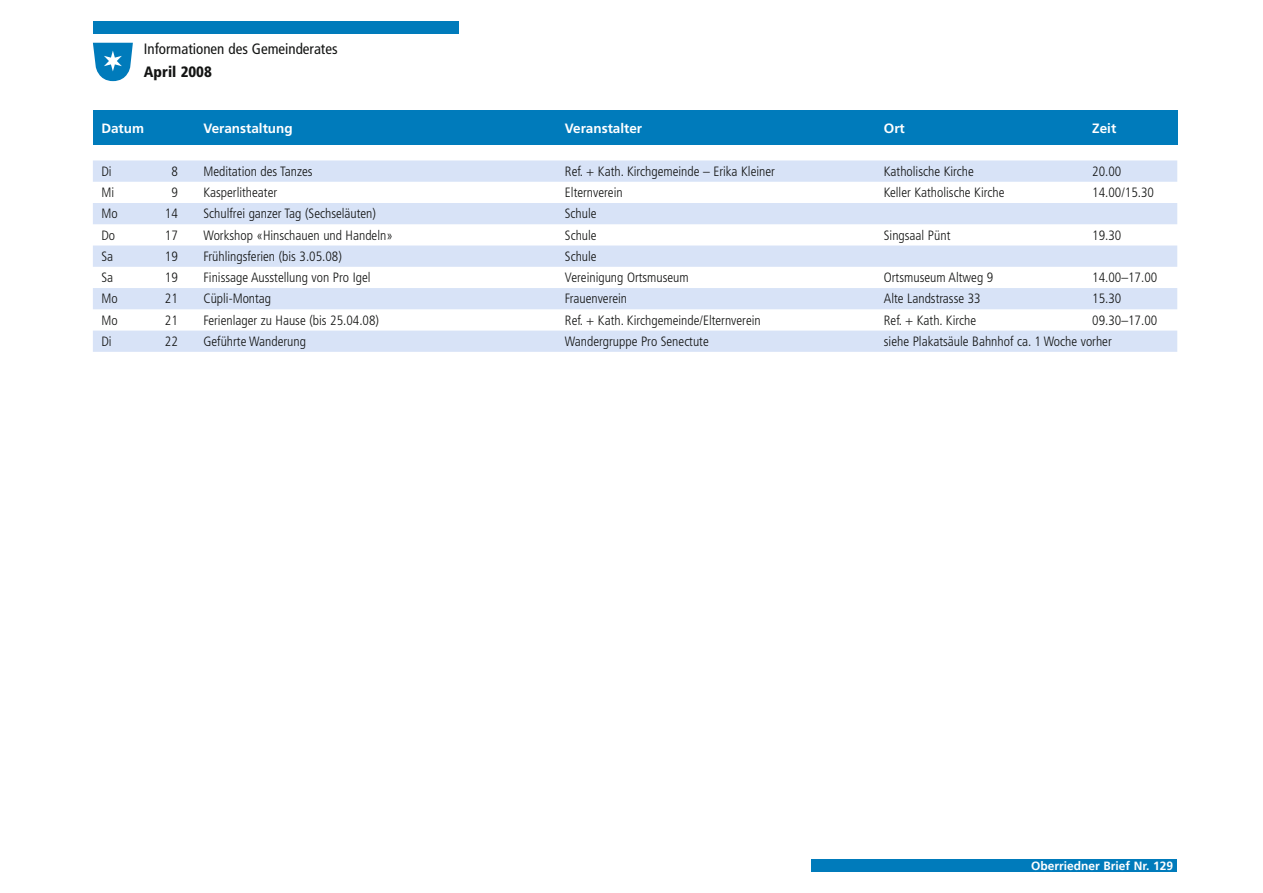
<style>
.page{position:relative;width:1263px;height:893px;background:#fff}
.page>*{position:absolute;margin:0;border:0;box-sizing:border-box;transform-origin:0 0}
.t1{font:condensed 15px "Frutiger";color:#131413}
.t2{font:900 condensed 15px "Frutiger";color:#131413}
.t3{font:300 condensed 13.5px "Frutiger";color:#131413}
.t4{font:700 13.5px "Frutiger";color:#fff}
.t5{font:700 12px "Frutiger";color:#fff}
</style>
<div class="page">
<svg style="left:93px;top:43px;width:40px;height:38px"></svg>
<div style="left:93px;top:21px;width:366px;height:13px;background:#007bbb"></div>
<div style="left:811px;top:859px;width:366px;height:13px;background:#007bbb"></div>
<div style="left:93px;top:111px;width:1084px;height:34px;background:#007bbb"></div>
<div style="left:93px;top:160px;width:1084px;height:22px;background:#d8e3f7"></div>
<div style="left:93px;top:203px;width:1084px;height:21px;background:#d8e3f7"></div>
<div style="left:93px;top:246px;width:1084px;height:21px;background:#d8e3f7"></div>
<div style="left:93px;top:288px;width:1084px;height:21px;background:#d8e3f7"></div>
<div style="left:93px;top:331px;width:1084px;height:21px;background:#d8e3f7"></div>
<p class="t1" style="left:144px;top:43px;width:195px">Informationen des Gemeinderates</p>
<p class="t2" style="left:144px;top:66px;width:69px">April 2008</p>
<p class="t4" style="left:101px;top:123px;width:44px">Datum</p>
<p class="t4" style="left:203px;top:123px;width:91px">Veranstaltung</p>
<p class="t4" style="left:565px;top:123px;width:79px">Veranstalter</p>
<p class="t4" style="left:884px;top:123px;width:23px">Ort</p>
<p class="t4" style="left:1092px;top:123px;width:26px">Zeit</p>
<p class="t3" style="left:101px;top:166px;width:12px">Di</p>
<p class="t3" style="left:171px;top:166px;width:8px">8</p>
<p class="t3" style="left:203px;top:166px;width:111px">Meditation des Tanzes</p>
<p class="t3" style="left:565px;top:166px;width:212px">Ref. + Kath. Kirchgemeinde – Erika Kleiner</p>
<p class="t3" style="left:884px;top:166px;width:92px">Katholische Kirche</p>
<p class="t3" style="left:1092px;top:166px;width:31px">20.00</p>
<p class="t3" style="left:101px;top:187px;width:14px">Mi</p>
<p class="t3" style="left:171px;top:187px;width:8px">9</p>
<p class="t3" style="left:203px;top:187px;width:75px">Kasperlitheater</p>
<p class="t3" style="left:565px;top:187px;width:59px">Elternverein</p>
<p class="t3" style="left:884px;top:187px;width:122px">Keller Katholische Kirche</p>
<p class="t3" style="left:1092px;top:187px;width:63px">14.00/15.30</p>
<p class="t3" style="left:101px;top:208px;width:18px">Mo</p>
<p class="t3" style="left:165px;top:208px;width:14px">14</p>
<p class="t3" style="left:203px;top:208px;width:174px">Schulfrei ganzer Tag (Sechseläuten)</p>
<p class="t3" style="left:565px;top:208px;width:33px">Schule</p>
<p class="t3" style="left:101px;top:229px;width:15px">Do</p>
<p class="t3" style="left:165px;top:229px;width:14px">17</p>
<p class="t3" style="left:203px;top:229px;width:191px">Workshop «Hinschauen und Handeln»</p>
<p class="t3" style="left:565px;top:229px;width:33px">Schule</p>
<p class="t3" style="left:884px;top:229px;width:68px">Singsaal Pünt</p>
<p class="t3" style="left:1092px;top:229px;width:31px">19.30</p>
<p class="t3" style="left:101px;top:251px;width:13px">Sa</p>
<p class="t3" style="left:165px;top:251px;width:14px">19</p>
<p class="t3" style="left:203px;top:251px;width:140px">Frühlingsferien (bis 3.05.08)</p>
<p class="t3" style="left:565px;top:251px;width:33px">Schule</p>
<p class="t3" style="left:101px;top:272px;width:13px">Sa</p>
<p class="t3" style="left:165px;top:272px;width:14px">19</p>
<p class="t3" style="left:203px;top:272px;width:169px">Finissage Ausstellung von Pro Igel</p>
<p class="t3" style="left:565px;top:272px;width:125px">Vereinigung Ortsmuseum</p>
<p class="t3" style="left:884px;top:272px;width:111px">Ortsmuseum Altweg 9</p>
<p class="t3" style="left:1092px;top:272px;width:67px">14.00–17.00</p>
<p class="t3" style="left:101px;top:293px;width:18px">Mo</p>
<p class="t3" style="left:165px;top:293px;width:14px">21</p>
<p class="t3" style="left:203px;top:293px;width:69px">Cüpli-Montag</p>
<p class="t3" style="left:565px;top:293px;width:64px">Frauenverein</p>
<p class="t3" style="left:884px;top:293px;width:98px">Alte Landstrasse 33</p>
<p class="t3" style="left:1092px;top:293px;width:31px">15.30</p>
<p class="t3" style="left:101px;top:314px;width:18px">Mo</p>
<p class="t3" style="left:165px;top:314px;width:14px">21</p>
<p class="t3" style="left:203px;top:314px;width:177px">Ferienlager zu Hause (bis 25.04.08)</p>
<p class="t3" style="left:565px;top:314px;width:197px">Ref. + Kath. Kirchgemeinde/Elternverein</p>
<p class="t3" style="left:884px;top:314px;width:94px">Ref. + Kath. Kirche</p>
<p class="t3" style="left:1092px;top:314px;width:67px">09.30–17.00</p>
<p class="t3" style="left:101px;top:336px;width:12px">Di</p>
<p class="t3" style="left:165px;top:336px;width:14px">22</p>
<p class="t3" style="left:203px;top:336px;width:104px">Geführte Wanderung</p>
<p class="t3" style="left:565px;top:336px;width:145px">Wandergruppe Pro Senectute</p>
<p class="t3" style="left:884px;top:336px;width:229px">siehe Plakatsäule Bahnhof ca. 1 Woche vorher</p>
<p class="t5" style="left:1031px;top:860px;width:143px">Oberriedner Brief Nr. 129</p>
</div>
